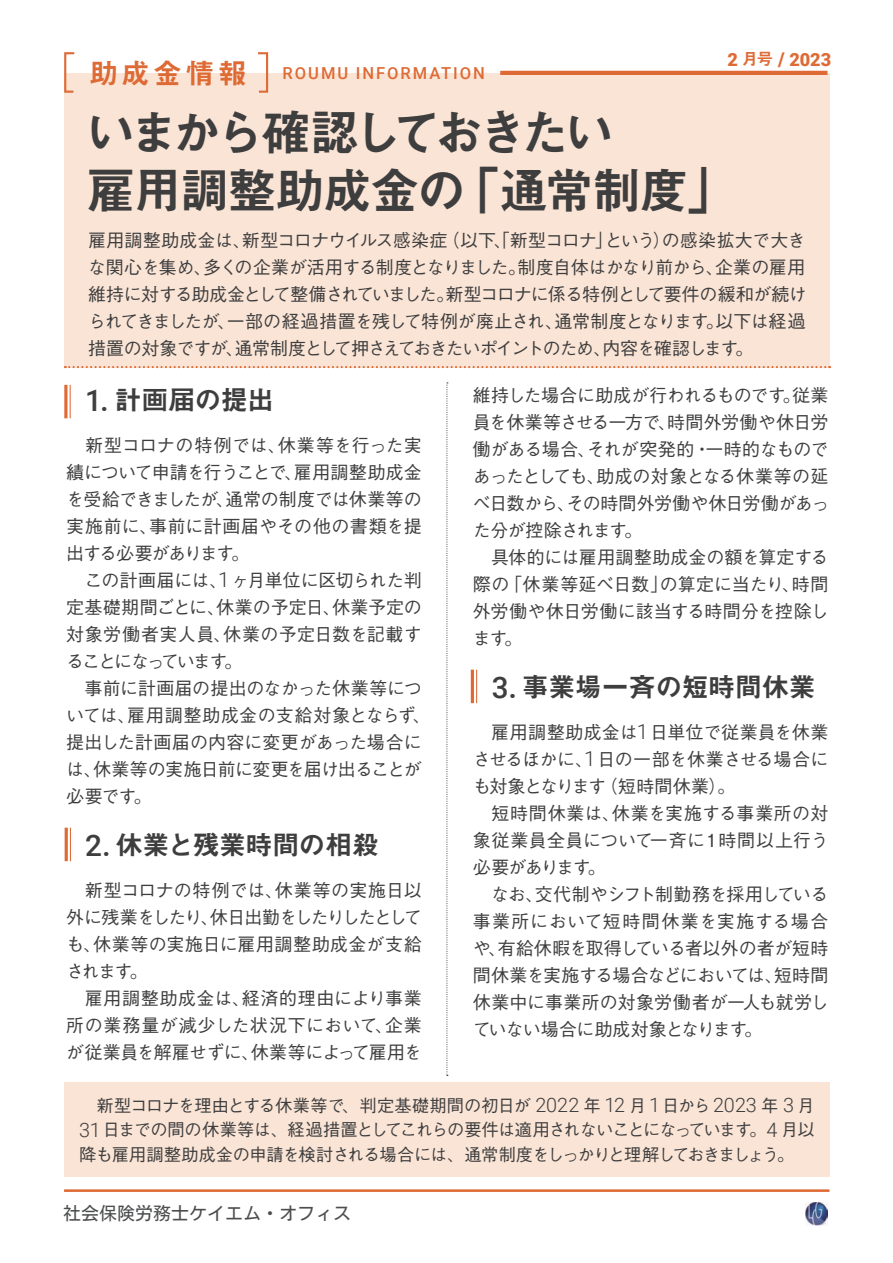
<style>
.page{position:relative;width:893px;height:1263px;background:#fff}
.page>*{position:absolute;margin:0;border:0;box-sizing:border-box;transform-origin:0 0}
.t1{font:49.5px/58.5px "Midashi Go Pr 6 N MB31 90 msp RKSJ H";letter-spacing:-.07em;color:#3e3e3f}
.t2{font:27px "Midashi Go Pr 6 N MB31 90 msp RKSJ H";letter-spacing:-.015em;color:#3e3e3f}
.t3{font:900 18.15px "Roboto";color:#de6b35}
.t4{font:18px/27px "Gothic BBB Pr 6 N Medium 90 msp RKSJ H";letter-spacing:-.015em;color:#3e3e3f}
.t5{font:18px/27px "Gothic BBB Pr 6 N Medium 90 msp RKSJ H";letter-spacing:.005em;color:#3e3e3f}
.t6{font:18px "Motoya L Cedar W3 90 ms RKSJ H";color:#4c4d4e}
.t7{font:17.25px/24.5px "Gothic BBB Pr 6 N Medium 90 msp RKSJ H";letter-spacing:-.06em;color:#3e3e3f;text-align:justify}
.t8{font:500 16.5px "Roboto";letter-spacing:.12em;color:#de6b35}
.s1{font-family:"Midashi Go Pr 6 N MB31 90 msp RKSJ H";font-weight:400;font-size:16.5px}
.s2{font-size:18.9px}
.s3{font-family:"Midashi Go Pr 6 N MB31 90 msp RKSJ H";font-weight:400;font-size:28.8px}
.s4{font-family:"Roboto";font-weight:500;font-size:29.7px}
.s5{font-family:"Roboto";font-weight:500;font-size:31.05px}
.s6{font-family:"Roboto";font-weight:300;font-size:20.7px}
.s7{font-family:"Roboto";font-weight:300;font-size:19.8px}
</style>
<div class="page">
<img style="left:805px;top:1202px;width:22px;height:23px">
<div style="left:64px;top:1082px;width:765px;height:95px;background:#fae4d5"></div>
<div style="left:64px;top:73px;width:765px;height:294px;background:#fae4d5"></div>
<svg style="left:65px;top:366px;width:765px;height:2px"></svg>
<hr style="left:500px;top:71px;width:327px;height:4px;background:#de6b35">
<svg style="left:64px;top:52px;width:11px;height:41px"></svg>
<svg style="left:258px;top:52px;width:11px;height:41px"></svg>
<hr style="left:64px;top:1190px;width:765px;height:2px;background:#de6b35">
<hr style="left:70px;top:385px;width:1px;height:33px;background:#de6b35">
<hr style="left:64px;top:385px;width:3px;height:33px;background:#de6b35">
<hr style="left:476px;top:670px;width:1px;height:33px;background:#de6b35">
<hr style="left:471px;top:670px;width:3px;height:33px;background:#de6b35">
<svg style="left:446px;top:382px;width:2px;height:694px"></svg>
<hr style="left:70px;top:828px;width:1px;height:33px;background:#de6b35">
<hr style="left:65px;top:828px;width:3px;height:33px;background:#de6b35">
<p class="t3" style="left:727px;top:49px;width:105px">2 <span class="s1">月号</span> <span class="s2">/</span> 2023</p>
<p class="t8" style="left:89px;top:64px;width:397px"><span class="s3">助成金情報　</span>ROUMU INFORMATION</p>
<h1 class="t1" style="left:86px;top:110px;width:651px">いまから確認しておきたい<br>雇用調整助成金の「通常制度」</h1>
<p class="t4" style="left:88px;top:230px;width:720px;text-align:justify">雇用調整助成金は、新型コロナウイルス感染症（以下、「新型コロナ」という）の感染拡大で大きな関心を集め、多くの企業が活用する制度となりました。制度自体はかなり前から、企業の雇用維持に対する助成金として整備されていました。新型コロナに係る特例として要件の緩和が続けられてきましたが、一部の経過措置を残して特例が廃止され、通常制度となります。以下は経過措置の対象ですが、通常制度として押さえておきたいポイントのため、内容を確認します。</p>
<h2 class="t2" style="left:85px;top:390px;width:190px"><span class="s4">1</span><span class="s5">.</span> 計画届の提出</h2>
<p class="t4" style="left:66px;top:434px;width:366px">　新型コロナの特例では、休業等を行った実績について申請を行うことで、雇用調整助成金を受給できましたが、通常の制度では休業等の実施前に、事前に計画届やその他の書類を提出する必要があります。<br>　この計画届には、<span class="s6">1</span>ヶ月単位に区切られた判定基礎期間ごとに、休業の予定日、休業予定の対象労働者実人員、休業の予定日数を記載することになっています。<br>　事前に計画届の提出のなかった休業等については、雇用調整助成金の支給対象とならず、提出した計画届の内容に変更があった場合には、休業等の実施日前に変更を届け出ることが必要です。</p>
<h2 class="t2" style="left:85px;top:834px;width:295px"><span class="s4">2</span><span class="s5">.</span> 休業と残業時間の相殺</h2>
<p class="t5" style="left:66px;top:879px;width:357px">　新型コロナの特例では、休業等の実施日以外に残業をしたり、休日出勤をしたりしたとしても、休業等の実施日に雇用調整助成金が支給されます。<br>　雇用調整助成金は、経済的理由により事業所の業務量が減少した状況下において、企業が従業員を解雇せずに、休業等によって雇用を</p>
<p class="t4" style="left:473px;top:384px;width:358px">維持した場合に助成が行われるものです。従業員を休業等させる一方で、時間外労働や休日労働がある場合、それが突発的・一時的なものであったとしても、助成の対象となる休業等の延べ日数から、その時間外労働や休日労働があった分が控除されます。<br>　具体的には雇用調整助成金の額を算定する際の「休業等延べ日数」の算定に当たり、時間外労働や休日労働に該当する時間分を控除します。</p>
<h2 class="t2" style="left:492px;top:676px;width:325px"><span class="s4">3</span><span class="s5">.</span> 事業場一斉の短時間休業</h2>
<p class="t4" style="left:473px;top:721px;width:357px">　雇用調整助成金は<span class="s6">1</span>日単位で従業員を休業させるほかに、<span class="s6">1</span>日の一部を休業させる場合にも対象となります（短時間休業）。<br>　短時間休業は、休業を実施する事業所の対象従業員全員について一斉に１時間以上行う必要があります。<br>　なお、交代制やシフト制勤務を採用している事業所において短時間休業を実施する場合や、有給休暇を取得している者以外の者が短時間休業を実施する場合などにおいては、短時間休業中に事業所の対象労働者が一人も就労していない場合に助成対象となります。</p>
<p class="t7" style="left:79px;top:1095px;width:737px">　新型コロナを理由とする休業等で、判定基礎期間の初日が <span class="s7">2022</span> 年 <span class="s7">12</span> 月 <span class="s7">1</span>日から<span class="s7">2023</span> 年 <span class="s7">3</span> 月<span class="s7">31</span> 日までの間の休業等は、経過措置としてこれらの要件は適用されないことになっています。<span class="s7">4</span> 月以降も雇用調整助成金の申請を検討される場合には、通常制度をしっかりと理解しておきましょう。</p>
<p class="t6" style="left:63px;top:1204px;width:289px">社会保険労務士ケイエム・オフィス</p>
</div>
